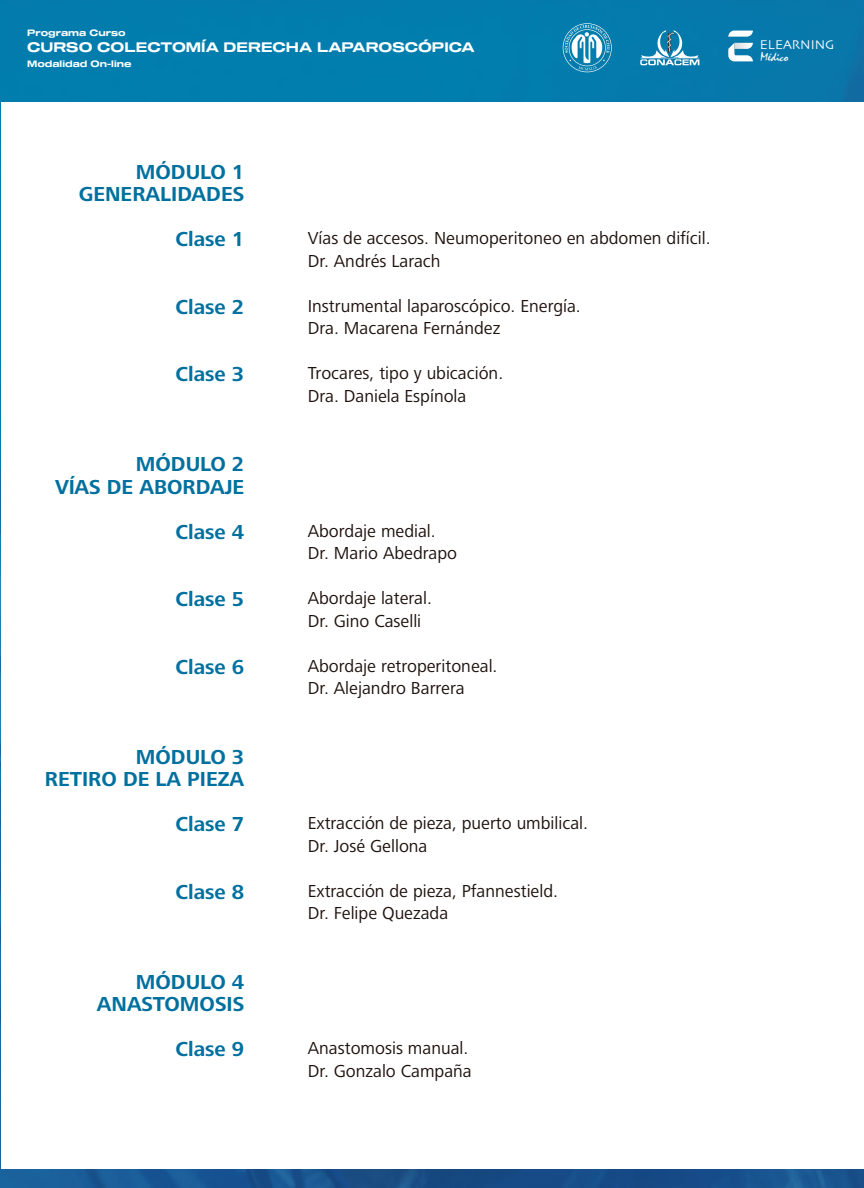
<style>
.page{position:relative;width:864px;height:1188px;background:#fff}
.page>*{position:absolute;margin:0;border:0;box-sizing:border-box;transform-origin:0 0}
.t1{font:700 21px/22.5px "Frutiger Next LT";color:#00709f;text-align:right}
.t2{font:18px/22.5px "Frutiger Next LT";color:#1e120d}
.t3{font:13.5px "Sequel 100 Black 65";color:#fff}
.t4{font:13.2px "Skia";color:#fff}
.t5{font:12.75px "Mistral";color:#fff}
.t6{font:9px "Sequel 100 Black 65";color:#fff}
</style>
<div class="page">
<img style="left:0;top:0;width:864px;height:1188px">
<div style="left:1px;top:102px;width:863px;height:1066px;background:#fff"></div>
<svg style="left:563px;top:23px;width:49px;height:49px;background:#489fc3"></svg>
<svg style="left:640px;top:30px;width:59px;height:35px;background:#4299bd"></svg>
<svg style="left:728px;top:31px;width:25px;height:6px"></svg>
<svg style="left:728px;top:43px;width:25px;height:18px"></svg>
<p class="t6" style="left:27px;top:27px;width:100px">Programa Curso</p>
<p class="t3" style="left:27px;top:38px;width:449px">CURSO COLECTOMÍA DERECHA LAPAROSCÓPICA</p>
<p class="t6" style="left:27px;top:58px;width:106px">Modalidad On-line</p>
<p class="t1" style="left:79px;top:161px;width:167px">MÓDULO 1<br>GENERALIDADES</p>
<p class="t1" style="left:175px;top:228px;width:70px">Clase 1</p>
<p class="t1" style="left:175px;top:296px;width:70px">Clase 2</p>
<p class="t1" style="left:175px;top:363px;width:70px">Clase 3</p>
<p class="t1" style="left:55px;top:453px;width:190px">MÓDULO 2<br>VÍAS DE ABORDAJE</p>
<p class="t1" style="left:175px;top:521px;width:70px">Clase 4</p>
<p class="t1" style="left:175px;top:588px;width:70px">Clase 5</p>
<p class="t1" style="left:175px;top:656px;width:70px">Clase 6</p>
<p class="t1" style="left:45px;top:746px;width:201px">MÓDULO 3<br>RETIRO DE LA PIEZA</p>
<p class="t1" style="left:175px;top:813px;width:70px">Clase 7</p>
<p class="t1" style="left:175px;top:881px;width:70px">Clase 8</p>
<p class="t1" style="left:97px;top:971px;width:149px">MÓDULO 4<br>ANASTOMOSIS</p>
<p class="t1" style="left:175px;top:1038px;width:70px">Clase 9</p>
<p class="t2" style="left:308px;top:227px;width:404px">Vías de accesos. Neumoperitoneo en abdomen difícil.<br>Dr. Andrés Larach</p>
<p class="t2" style="left:308px;top:295px;width:275px">Instrumental laparoscópico. Energía.<br>Dra. Macarena Fernández</p>
<p class="t2" style="left:308px;top:362px;width:197px">Trocares, tipo y ubicación.<br>Dra. Daniela Espínola</p>
<p class="t2" style="left:308px;top:520px;width:151px">Abordaje medial.<br>Dr. Mario Abedrapo</p>
<p class="t2" style="left:308px;top:587px;width:126px">Abordaje lateral.<br>Dr. Gino Caselli</p>
<p class="t2" style="left:308px;top:655px;width:191px">Abordaje retroperitoneal.<br>Dr. Alejandro Barrera</p>
<p class="t2" style="left:308px;top:812px;width:282px">Extracción de pieza, puerto umbilical.<br>Dr. José Gellona</p>
<p class="t2" style="left:308px;top:880px;width:252px">Extracción de pieza, Pfannestield.<br>Dr. Felipe Quezada</p>
<p class="t2" style="left:308px;top:1037px;width:165px">Anastomosis manual.<br>Dr. Gonzalo Campaña</p>
<p class="t4" style="left:760px;top:37px;width:76px">ELEARNING</p>
<p class="t5" style="left:760px;top:50px;width:29px">Médico</p>
</div>
